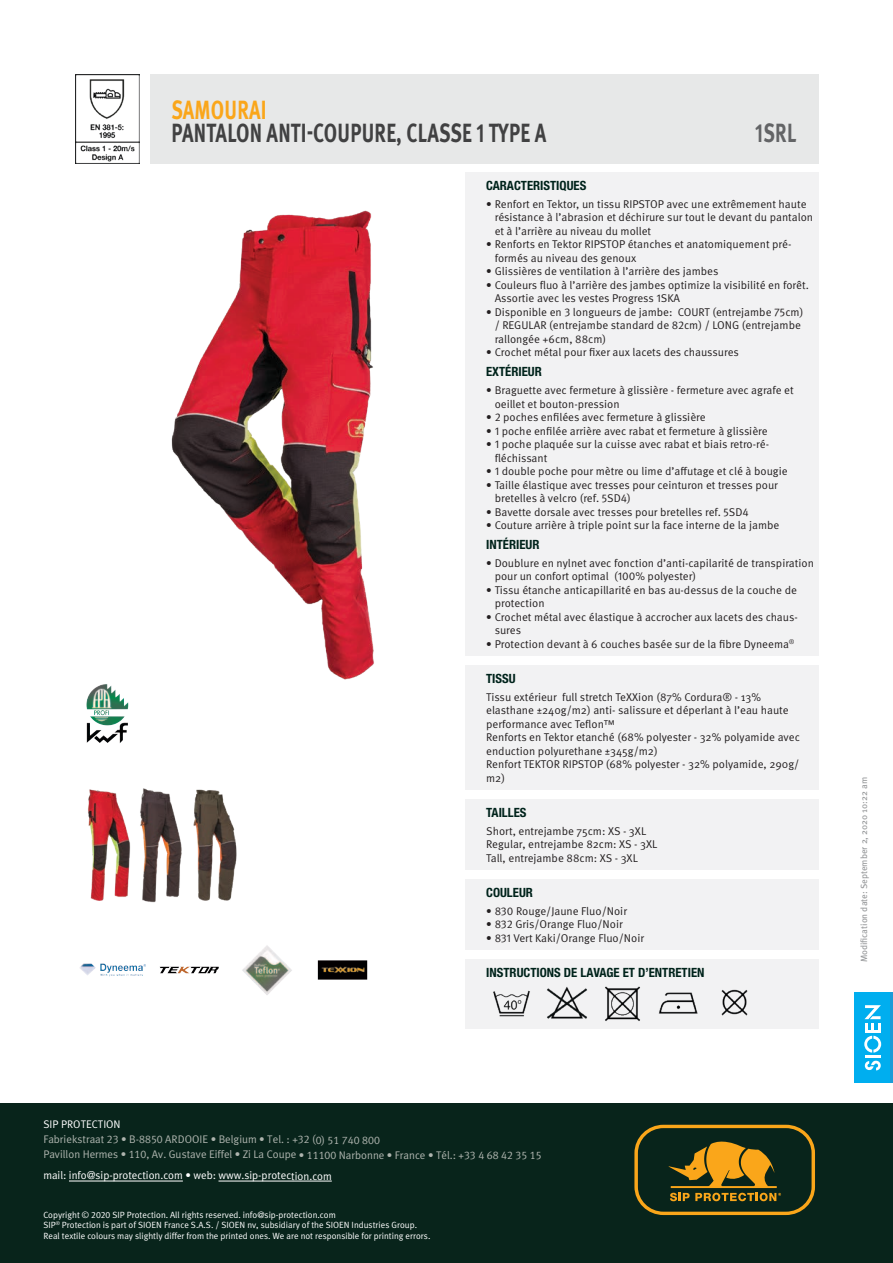
<style>
.page{position:relative;width:893px;height:1263px;background:#fff}
.page>*{position:absolute;margin:0;border:0;box-sizing:border-box;transform-origin:0 0}
.t1{font:700 26.25px "Meta Pro";letter-spacing:.01em;color:#414142;scale:.74 1}
.t2{font:700 26.25px "Meta Pro";letter-spacing:.01em;color:#faa61a;scale:.74 1}
.t3{font:700 26.25px "Meta Pro";color:#636466;scale:.74 1}
.t4{font:700 condensed 12.75px "Helvetica Neue LT Std";color:#00231b}
.t5{font:11.25px/13.5px "Meta Pro";color:#231f20}
.t6{font:11.1px/15px "Meta K Normal";color:#aeb4ae}
.t7{font:11.1px "Meta K Normal";color:#fff}
.t8{font:9px/10.5px "Meta K Normal";color:#fff}
.t9{font:9px "Meta Pro";color:#949698}
.s1{font-family:"Meta K Normal"}
</style>
<div class="page">
<div style="left:0;top:1103px;width:893px;height:160px;background:#08241b"></div>
<svg style="left:634px;top:1125px;width:181px;height:90px"></svg>
<hr style="left:69px;top:1181px;width:114px;height:1px;background:#fff">
<hr style="left:218px;top:1181px;width:114px;height:1px;background:#fff">
<div style="left:854px;top:992px;width:39px;height:90px;background:#1b9cd8"></div>
<div style="left:854px;top:992px;width:36px;height:90px;background:#00aeef"></div>
<svg style="left:865px;top:1061px;width:16px;height:9px"></svg>
<svg style="left:864px;top:1036px;width:17px;height:16px"></svg>
<hr style="left:865px;top:1055px;width:15px;height:3px;background:#fff">
<hr style="left:865px;top:1030px;width:16px;height:3px;background:#fff">
<svg style="left:864px;top:1005px;width:17px;height:24px"></svg>
<div style="left:150px;top:74px;width:669px;height:90px;background:#e7e8e8"></div>
<div style="left:465px;top:173px;width:354px;height:483px;background:#f2f2f3"></div>
<div style="left:465px;top:665px;width:354px;height:125px;background:#f2f2f3"></div>
<div style="left:465px;top:799px;width:354px;height:71px;background:#f2f2f3"></div>
<div style="left:465px;top:879px;width:354px;height:71px;background:#f2f2f3"></div>
<div style="left:465px;top:959px;width:354px;height:70px;background:#f2f2f3"></div>
<img style="left:493px;top:990px;width:37px;height:27px">
<img style="left:547px;top:987px;width:40px;height:32px">
<img style="left:605px;top:986px;width:35px;height:35px">
<img style="left:658px;top:992px;width:40px;height:22px">
<img style="left:721px;top:989px;width:27px;height:27px">
<svg style="left:160px;top:966px;width:59px;height:8px"></svg>
<svg style="left:86px;top:691px;width:37px;height:52px"></svg>
<svg style="left:80px;top:963px;width:80px;height:14px"></svg>
<svg style="left:242px;top:945px;width:50px;height:50px"></svg>
<svg style="left:317px;top:960px;width:51px;height:20px"></svg>
<img style="left:88px;top:789px;width:30px;height:112px">
<img style="left:118px;top:788px;width:53px;height:115px">
<img style="left:171px;top:789px;width:66px;height:112px">
<img style="left:75px;top:74px;width:65px;height:90px">
<img style="left:92px;top:210px;width:282px;height:524px">
<h1 class="t2" style="left:171px;top:93px;width:130px">SAMOURAI</h1>
<h1 class="t1" style="left:171px;top:117px;width:508px">PANTALON ANTI-COUPURE, CLASSE 1 TYPE A</h1>
<h1 class="t3" style="left:755px;top:117px;width:57px">1SRL</h1>
<p class="t4" style="left:486px;top:178px;width:102px">CARACTERISTIQUES</p>
<p class="t5" style="left:495px;top:198px;width:320px;text-indent:-9px"><span class="s1">•</span> Renfort en Tektor, un tissu RIPSTOP avec une extrêmement haute résistance à l’abrasion et déchirure sur tout le devant du pantalon et à l’arrière au niveau du mollet</p>
<p class="t5" style="left:495px;top:238px;width:298px;text-indent:-9px"><span class="s1">•</span> Renforts en Tektor RIPSTOP étanches et anatomiquement pré&shy;formés au niveau des genoux</p>
<p class="t5" style="left:486px;top:265px;width:234px"><span class="s1">•</span> Glissières de ventilation à l’arrière des jambes</p>
<p class="t5" style="left:495px;top:279px;width:316px;text-indent:-9px"><span class="s1">•</span> Couleurs fluo à l’arrière des jambes optimize la visibilité en forêt.<br>Assortie avec les vestes Progress 1SKA</p>
<p class="t5" style="left:495px;top:306px;width:310px;text-indent:-9px"><span class="s1">•</span> Disponible en 3 longueurs de jambe: COURT (entrejambe 75cm) / REGULAR (entrejambe standard de 82cm) / LONG (entrejambe rallongée +6cm, 88cm)</p>
<p class="t5" style="left:486px;top:346px;width:254px"><span class="s1">•</span> Crochet métal pour fixer aux lacets des chaussures</p>
<p class="t4" style="left:486px;top:364px;width:57px">EXTÉRIEUR</p>
<p class="t5" style="left:495px;top:384px;width:301px;text-indent:-9px"><span class="s1">•</span> Braguette avec fermeture à glissière - fermeture avec agrafe et oeillet et bouton-pression</p>
<p class="t5" style="left:486px;top:411px;width:221px"><span class="s1">•</span> 2 poches enfilées avec fermeture à glissière</p>
<p class="t5" style="left:486px;top:424px;width:283px"><span class="s1">•</span> 1 poche enfilée arrière avec rabat et fermeture à glissière</p>
<p class="t5" style="left:495px;top:438px;width:276px;text-indent:-9px"><span class="s1">•</span> 1 poche plaquée sur la cuisse avec rabat et biais retro-ré&shy;fléchissant</p>
<p class="t5" style="left:486px;top:465px;width:303px"><span class="s1">•</span> 1 double poche pour mètre ou lime d’affutage et clé à bougie</p>
<p class="t5" style="left:495px;top:478px;width:285px;text-indent:-9px"><span class="s1">•</span> Taille élastique avec tresses pour ceinturon et tresses pour bretelles à velcro (ref. 5SD4)</p>
<p class="t5" style="left:486px;top:505px;width:264px"><span class="s1">•</span> Bavette dorsale avec tresses pour bretelles ref. 5SD4</p>
<p class="t5" style="left:486px;top:519px;width:295px"><span class="s1">•</span> Couture arrière à triple point sur la face interne de la jambe</p>
<p class="t4" style="left:486px;top:537px;width:55px">INTÉRIEUR</p>
<p class="t5" style="left:495px;top:556px;width:321px;text-indent:-9px"><span class="s1">•</span> Doublure en nylnet avec fonction d’anti-capilarité de transpiration pour un confort optimal (100% polyester)</p>
<p class="t5" style="left:495px;top:583px;width:304px;text-indent:-9px"><span class="s1">•</span> Tissu étanche anticapillarité en bas au-dessus de la couche de protection</p>
<p class="t5" style="left:495px;top:610px;width:305px;text-indent:-9px"><span class="s1">•</span> Crochet métal avec élastique à accrocher aux lacets des chaus&shy;sures</p>
<p class="t5" style="left:486px;top:637px;width:310px"><span class="s1">•</span> Protection devant à 6 couches basée sur de la fibre Dyneema<sup>®</sup></p>
<p class="t4" style="left:486px;top:671px;width:31px">TISSU</p>
<p class="t5" style="left:486px;top:690px;width:315px">Tissu extérieur full stretch TeXXion (87% Cordura® - 13% elasthane ±240g/m2) anti- salissure et déperlant à l’eau haute performance avec Teflon™<br>Renforts en Tektor etanché (68% polyester - 32% polyamide avec enduction polyurethane ±345g/m2)<br>Renfort TEKTOR RIPSTOP (68% polyester - 32% polyamide, 290g/ m2)</p>
<p class="t4" style="left:486px;top:804px;width:42px">TAILLES</p>
<p class="t5" style="left:486px;top:824px;width:173px">Short, entrejambe 75cm: XS - 3XL<br>Regular, entrejambe 82cm: XS - 3XL<br>Tall, entrejambe 88cm: XS - 3XL</p>
<p class="t4" style="left:486px;top:884px;width:48px">COULEUR</p>
<p class="t5" style="left:486px;top:904px;width:142px"><span class="s1">•</span> 830 Rouge/Jaune Fluo/Noir</p>
<p class="t5" style="left:486px;top:918px;width:138px"><span class="s1">•</span> 832 Gris/Orange Fluo/Noir</p>
<p class="t5" style="left:486px;top:931px;width:159px"><span class="s1">•</span> 831 Vert Kaki/Orange Fluo/Noir</p>
<p class="t4" style="left:486px;top:964px;width:220px">INSTRUCTIONS DE LAVAGE ET D’ENTRETIEN</p>
<p class="t9" style="left:858px;top:962px;width:187px;rotate:-90deg">Modification date: September 2, 2020 10:22 am</p>
<p class="t7" style="left:43px;top:1118px;width:79px">SIP PROTECTION</p>
<p class="t6" style="left:43px;top:1132px;width:500px">Fabriekstraat 23 • B-8850 ARDOOIE • Belgium • Tel. : +32 (0) 51 740 800<br>Pavillon Hermes • 110, Av. Gustave Eiffel • Zi La Coupe • 11100 Narbonne • France • Tél.: +33 4 68 42 35 15</p>
<p class="t7" style="left:43px;top:1169px;width:290px">mail: info@sip-protection.com • web: www.sip-protection.com</p>
<p class="t8" style="left:43px;top:1209px;width:389px">Copyright © 2020 SIP Protection. All rights reserved. info@sip-protection.com<br>SIP<sup>®</sup> Protection is part of SIOEN France S.A.S. / SIOEN nv, subsidiary of the SIOEN Industries Group.<br>Real textile colours may slightly differ from the printed ones. We are not responsible for printing errors.</p>
</div>
